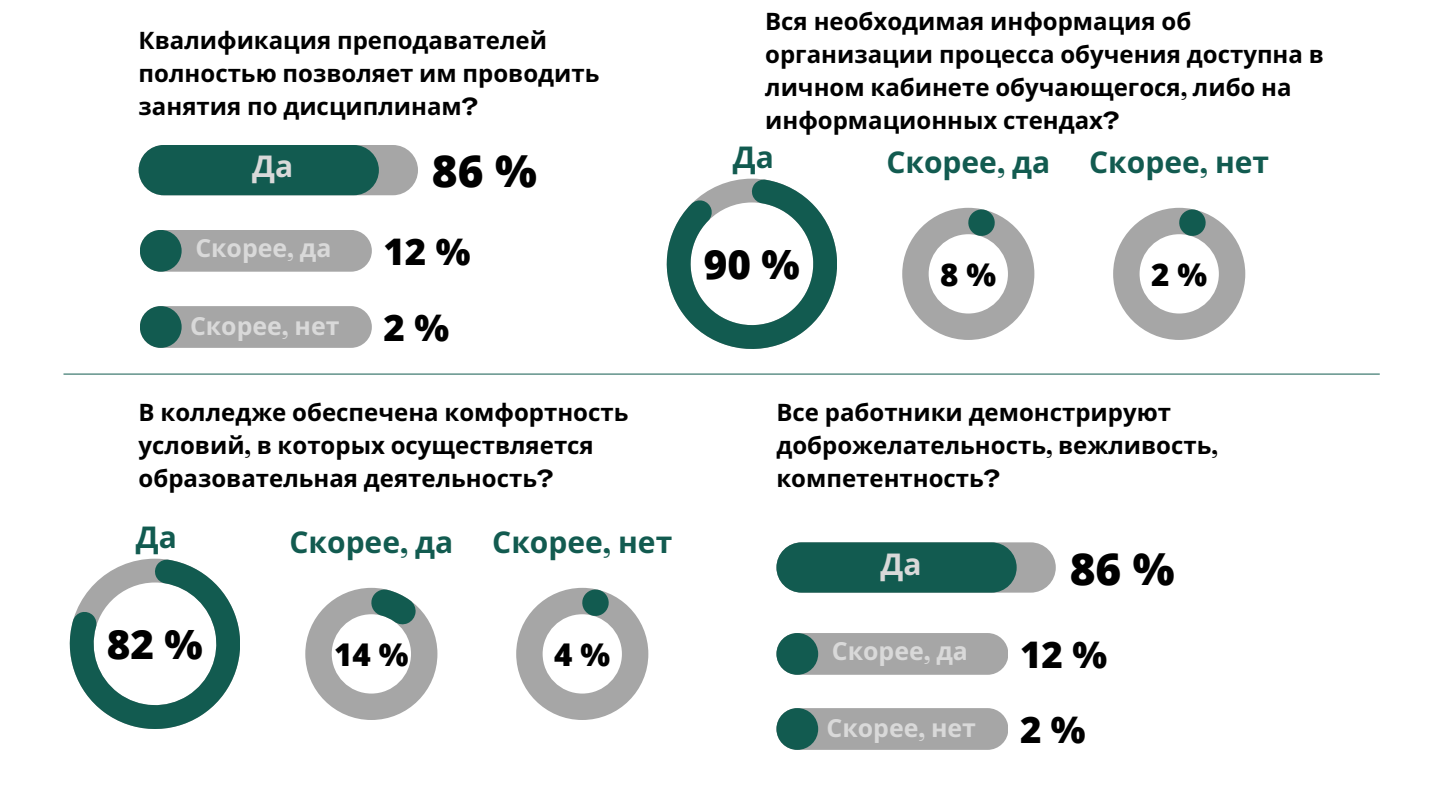
<style>
.page{position:relative;width:1440px;height:810px;background:#fff}
.page>*{position:absolute;margin:0;border:0;box-sizing:border-box;transform-origin:0 0}
.t1{font:800 44.1px "Open Sans";color:#000}
.t2{font:800 40.4px "Open Sans";color:#000}
.t3{font:800 36.7px "Open Sans";color:#000}
.t4{font:800 31.3px "Open Sans";color:#000}
.t5{font:700 30px "Noto Sans";color:#125b50}
.t6{font:700 30px "Noto Sans";color:#d9d9d9}
.t7{font:700 24.9px "Noto Sans";color:#d9d9d9}
.t8{font:700 24px/33px "Noto Sans";color:#000}
.s1{font-family:"Agrandir";font-stretch:expanded}
</style>
<div class="page">
<div style="left:139px;top:145px;width:279px;height:50px;background:#a6a6a6;border-radius:25px"></div>
<div style="left:139px;top:145px;width:240px;height:50px;background:#125b50;border-radius:25px"></div>
<hr style="left:64px;top:374px;width:1316px;height:1px;background:#125b50">
<svg style="left:70px;top:559px;width:170px;height:170px"></svg>
<svg style="left:305px;top:588px;width:132px;height:132px"></svg>
<svg style="left:516px;top:588px;width:132px;height:132px"></svg>
<div style="left:776px;top:542px;width:280px;height:51px;background:#a6a6a6;border-radius:25px"></div>
<div style="left:776px;top:542px;width:241px;height:51px;background:#125b50;border-radius:25px"></div>
<div style="left:776px;top:633px;width:232px;height:42px;background:#a6a6a6;border-radius:21px"></div>
<div style="left:776px;top:633px;width:42px;height:42px;background:#125b50;border-radius:50%"></div>
<div style="left:776px;top:708px;width:232px;height:42px;background:#a6a6a6;border-radius:21px"></div>
<div style="left:776px;top:708px;width:42px;height:42px;background:#125b50;border-radius:50%"></div>
<div style="left:140px;top:230px;width:232px;height:42px;background:#a6a6a6;border-radius:21px"></div>
<div style="left:140px;top:230px;width:42px;height:42px;background:#125b50;border-radius:50%"></div>
<div style="left:140px;top:306px;width:232px;height:42px;background:#a6a6a6;border-radius:21px"></div>
<div style="left:140px;top:306px;width:42px;height:42px;background:#125b50;border-radius:50%"></div>
<svg style="left:667px;top:179px;width:170px;height:170px"></svg>
<svg style="left:902px;top:208px;width:132px;height:132px"></svg>
<svg style="left:1113px;top:208px;width:132px;height:132px"></svg>
<p class="t8" style="left:139px;top:23px;width:462px">Квалификация преподавателей полностью позволяет им проводить занятия по дисциплинам<span class="s1">?</span></p>
<p class="t6" style="left:252px;top:145px;width:43px">Да</p>
<p class="t1" style="left:432px;top:140px;width:106px">86 %</p>
<p class="t7" style="left:195px;top:230px;width:138px">Скорее<span class="s1">,</span> да</p>
<p class="t3" style="left:383px;top:226px;width:89px">12 %</p>
<p class="t7" style="left:190px;top:308px;width:151px">Скорее<span class="s1">,</span> нет</p>
<p class="t3" style="left:383px;top:302px;width:67px">2 %</p>
<p class="t8" style="left:765px;top:5px;width:560px">Вся необходимая информация об организации процесса обучения доступна в личном кабинете обучающегося<span class="s1">,</span> либо на информационных стендах<span class="s1">?</span></p>
<p class="t5" style="left:733px;top:136px;width:43px">Да</p>
<p class="t2" style="left:704px;top:236px;width:97px">90 %</p>
<p class="t5" style="left:886px;top:141px;width:165px">Скорее<span class="s1">,</span> да</p>
<p class="t4" style="left:940px;top:252px;width:58px">8 %</p>
<p class="t5" style="left:1089px;top:141px;width:181px">Скорее<span class="s1">,</span> нет</p>
<p class="t4" style="left:1151px;top:252px;width:58px">2 %</p>
<p class="t8" style="left:139px;top:396px;width:491px">В колледже обеспечена комфортность условий<span class="s1">,</span> в которых осуществляется образовательная деятельность<span class="s1">?</span></p>
<p class="t8" style="left:776px;top:396px;width:443px">Все работники демонстрируют доброжелательность<span class="s1">,</span> вежливость<span class="s1">, </span>компетентность<span class="s1">?</span></p>
<p class="t5" style="left:136px;top:516px;width:43px">Да</p>
<p class="t2" style="left:107px;top:616px;width:97px">82 %</p>
<p class="t5" style="left:289px;top:521px;width:165px">Скорее<span class="s1">,</span> да</p>
<p class="t4" style="left:334px;top:632px;width:76px">14 %</p>
<p class="t5" style="left:492px;top:521px;width:181px">Скорее<span class="s1">,</span> нет</p>
<p class="t4" style="left:554px;top:632px;width:58px">4 %</p>
<p class="t6" style="left:881px;top:543px;width:43px">Да</p>
<p class="t1" style="left:1070px;top:537px;width:106px">86 %</p>
<p class="t7" style="left:832px;top:633px;width:138px">Скорее<span class="s1">,</span> да</p>
<p class="t3" style="left:1020px;top:629px;width:89px">12 %</p>
<p class="t7" style="left:827px;top:710px;width:151px">Скорее<span class="s1">,</span> нет</p>
<p class="t3" style="left:1020px;top:704px;width:67px">2 %</p>
</div>
